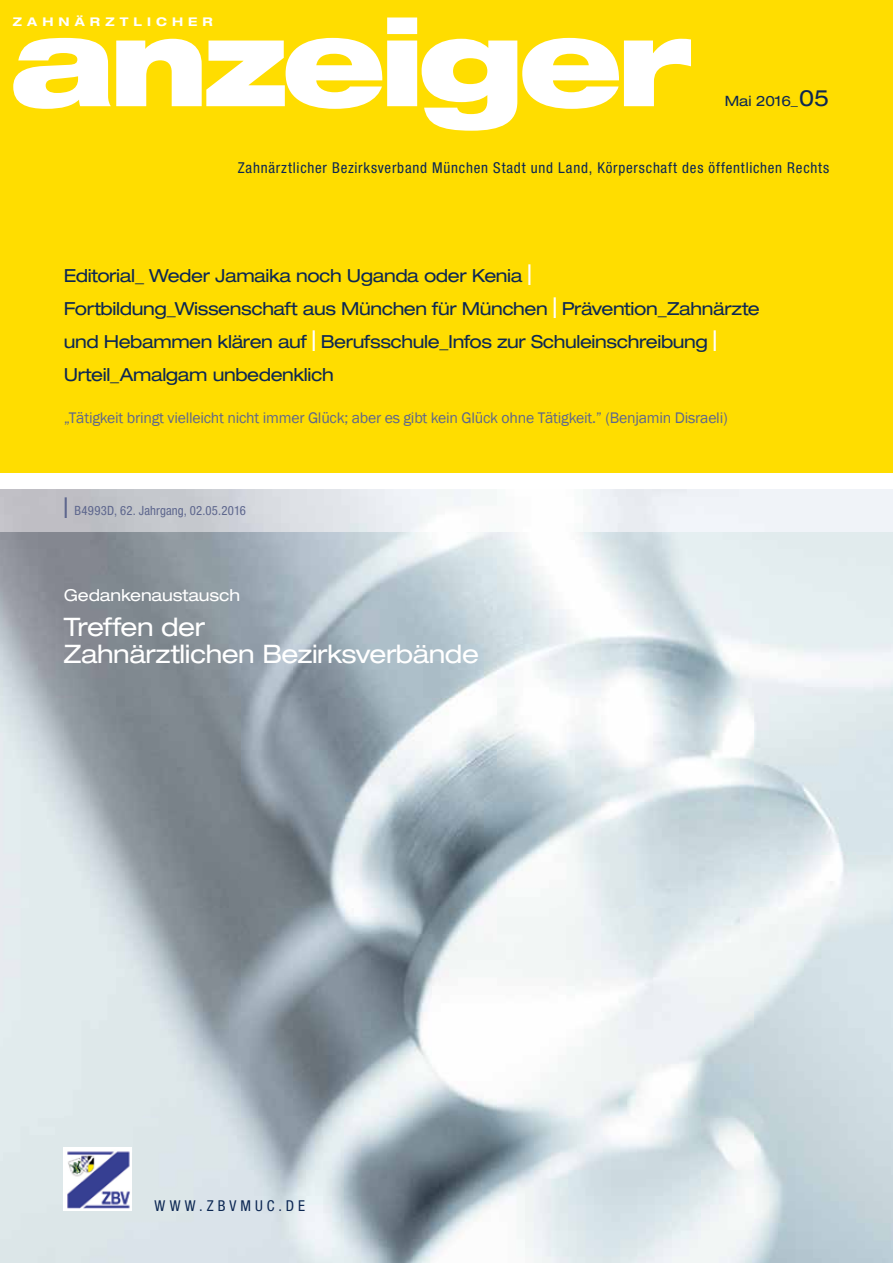
<style>
.page{position:relative;width:893px;height:1263px;background:#fff}
.page>*{position:absolute;margin:0;border:0;box-sizing:border-box;transform-origin:0 0}
.t1{font:900 expanded 120px "Helvetica Neue";letter-spacing:-.05em;color:#fff}
.t2{font:expanded 25.5px/27px "Helvetica Neue";letter-spacing:-.02em;color:#fff}
.t3{font:expanded 18px/33px "Helvetica Neue";letter-spacing:-.02em;color:#0c2753}
.t4{font:expanded 16.5px "Helvetica Neue";letter-spacing:-.01em;color:#fff}
.t5{font:15.75px "Franklin Gothic";letter-spacing:-.015em;color:#5d668d}
.t6{font:condensed 15px "Helvetica Neue";letter-spacing:.055em;color:#0c2753}
.t7{font:condensed 15px "Helvetica Neue";letter-spacing:.27em;color:#0c2753}
.t8{font:expanded 14.25px "Helvetica Neue";letter-spacing:-.005em;color:#0c2753}
.t9{font:condensed 12.75px "Helvetica Neue";letter-spacing:.015em;color:#5d668d}
.t10{font:700 expanded 12px "Helvetica Neue";letter-spacing:.425em;color:#fff}
.s1{font-size:22.5px}
.s2{color:#fff}
</style>
<div class="page">
<img style="left:0;top:489px;width:893px;height:774px">
<div style="left:0;top:0;width:893px;height:472px;background:#fd0"></div>
<div style="left:64px;top:1148px;width:68px;height:63px;background:#fff"></div>
<img style="left:67px;top:1151px;width:63px;height:58px">
<svg style="left:65px;top:497px;width:2px;height:21px"></svg>
<p class="t10" style="left:13px;top:15px;width:202px">ZAHNÄRZTLICHER</p>
<h1 class="t1" style="left:11px;top:-15px;width:683px">anzeiger</h1>
<p class="t8" style="left:725px;top:93px;width:106px">Mai 2016_<span class="s1">05</span></p>
<p class="t6" style="left:238px;top:159px;width:593px">Zahnärztlicher Bezirksverband München Stadt und Land, Körperschaft des öffentlichen Rechts</p>
<p class="t3" style="left:64px;top:259px;width:698px">Editorial_ Weder Jamaika noch Uganda oder Kenia <span class="s2">❘ </span>Fortbildung_Wissenschaft aus München für München <span class="s2">❘</span> Prävention_Zahnärzte und Hebammen klären auf <span class="s2">❘</span> Berufsschule_Infos zur Schuleinschreibung <span class="s2">❘ </span>Urteil_Amalgam unbedenklich</p>
<p class="t5" style="left:64px;top:408px;width:665px">„Tätigkeit bringt vielleicht nicht immer Glück; aber es gibt kein Glück ohne Tätigkeit.” (Benjamin Disraeli)</p>
<p class="t9" style="left:75px;top:503px;width:173px">B4993D, 62. Jahrgang, 02.05.2016</p>
<p class="t4" style="left:64px;top:585px;width:178px">Gedankenaustausch</p>
<h2 class="t2" style="left:64px;top:613px;width:417px">Treffen der<br>Zahnärztlichen Bezirksverbände</h2>
<p class="t7" style="left:154px;top:1197px;width:152px">WWW.ZBVMUC.DE</p>
</div>
